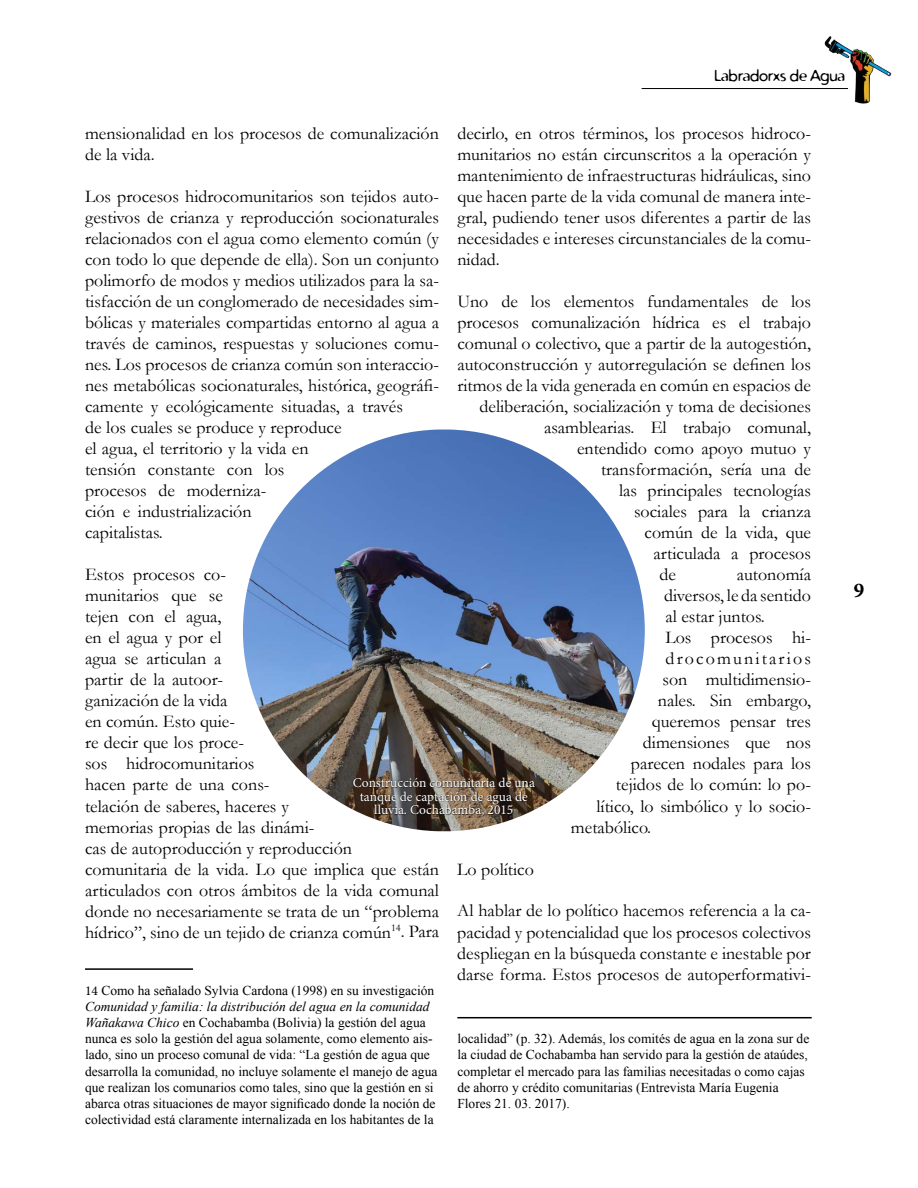
<style>
.page{position:relative;width:918px;height:1188px;background:#fff}
.page>*{position:absolute;margin:0;border:0;box-sizing:border-box;transform-origin:0 0}
.t1{font:700 21px "Minion Pro";color:#000}
.t2{font:18px/21px "Garamond";color:#000}
.t3{font:18px "Garamond";letter-spacing:.12em;color:#000}
.t4{font:15.9px "Distro";color:#000}
.t5{font:13.5px/16.2px "Times New Roman";color:#000}
.t6{font:13.5px/13.5px "Minion Pro";color:#fff;text-align:center}
.s1{font-family:"Minion Pro"}
.s2{font-style:italic}
</style>
<div class="page">
<img style="left:824px;top:36px;width:68px;height:68px">
<hr style="left:642px;top:88px;width:206px;height:1px;background:#000">
<hr style="left:85px;top:968px;width:108px;height:2px;background:#000">
<hr style="left:457px;top:1017px;width:355px;height:1px;background:#000">
<img style="left:243px;top:430px;width:402px;height:401px;border-radius:198px">
<img style="left:353px;top:777px;width:183px;height:40px">
<p class="t4" style="left:714px;top:65px;width:132px">Labradorxs de Agua</p>
<p class="t2" style="left:85px;top:123px;width:355px">mensionalidad en los procesos de comunalización de la vida.</p>
<p class="t2" style="left:85px;top:186px;width:356px">Los procesos hidrocomunitarios son tejidos auto&shy;gestivos de crianza y reproducción socionaturales relacionados con el agua como elemento común (y con todo lo que depende de ella). Son un conjunto polimorfo de modos y medios utilizados para la sa&shy;tisfacción de un conglomerado de necesidades sim&shy;bólicas y materiales compartidas entorno al agua a través de caminos, respuestas y soluciones comu&shy;nes. Los procesos de crianza común son interaccio&shy;nes metabólicas socionaturales, histórica, geográfi&shy;camente y ecológicamente situadas, a través<br>de los cuales se produce y reproduce<br>el agua, el territorio y la vida en<br>tensión constante con los<br>procesos de moderniza-<br>ción e industrialización<br>capitalistas.</p>
<p class="t2" style="left:85px;top:564px;width:356px">Estos procesos co-<br>munitarios que se<br>tejen con el agua,<br>en el agua y por el<br>agua se articulan a<br>partir de la autoor-<br>ganización de la vida<br>en común. Esto quie-<br>re decir que los proce-<br>sos hidrocomunitarios<br>hacen parte de una cons-<br>telación de saberes, haceres y<br>memorias propias de las dinámi-<br>cas de autoproducción y reproducción<br>comunitaria de la vida. Lo que implica que están articulados con otros ámbitos de la vida comunal donde no necesariamente se trata de un “problema hídrico”, sino de un tejido de crianza común<sup>14</sup>. Para</p>
<p class="t2" style="left:457px;top:123px;width:355px;text-align:justify">decirlo, en otros términos, los procesos hidroco&shy;munitarios no están circunscritos a la operación y mantenimiento de infraestructuras hidráulicas, sino que hacen parte de la vida comunal de manera inte&shy;gral, pudiendo tener usos diferentes a partir de las necesidades e intereses circunstanciales de la comu&shy;nidad.</p>
<p class="t2" style="left:457px;top:291px;width:355px">Uno de los elementos fundamentales de los</p>
<p class="t2" style="left:457px;top:312px;width:355px">procesos comunalización hídrica es el trabajo</p>
<p class="t2" style="left:457px;top:333px;width:355px">comunal o colectivo, que a partir de la autogestión,</p>
<p class="t2" style="left:457px;top:354px;width:355px">autoconstrucción y autorregulación se definen los</p>
<p class="t2" style="left:457px;top:375px;width:355px">ritmos de la vida generada en común en espacios de</p>
<p class="t2" style="left:480px;top:396px;width:333px">deliberación, socialización y toma de decisiones</p>
<p class="t2" style="left:544px;top:417px;width:268px">asamblearias. El trabajo comunal,</p>
<p class="t2" style="left:577px;top:438px;width:236px">entendido como apoyo mutuo y</p>
<p class="t2" style="left:601px;top:459px;width:212px">transformación, sería una de</p>
<p class="t2" style="left:619px;top:480px;width:194px">las principales tecnologías</p>
<p class="t2" style="left:634px;top:501px;width:178px">sociales para la crianza</p>
<p class="t2" style="left:645px;top:522px;width:168px">común de la vida, que</p>
<p class="t2" style="left:654px;top:543px;width:159px">articulada a procesos</p>
<p class="t2" style="left:660px;top:564px;width:18px">de</p>
<p class="t2" style="left:737px;top:564px;width:76px">autonomía</p>
<p class="t2" style="left:664px;top:585px;width:149px">diversos, le da sentido</p>
<p class="t2" style="left:666px;top:606px;width:101px">al estar juntos.</p>
<p class="t2" style="left:666px;top:627px;width:147px">Los procesos hi-</p>
<p class="t3" style="left:666px;top:647px;width:147px">drocomunitarios</p>
<p class="t2" style="left:662px;top:669px;width:150px">son multidimensio-</p>
<p class="t2" style="left:658px;top:690px;width:155px">nales. Sin embargo,</p>
<p class="t2" style="left:652px;top:711px;width:161px">queremos pensar tres</p>
<p class="t2" style="left:643px;top:732px;width:169px">dimensiones que nos</p>
<p class="t2" style="left:631px;top:753px;width:182px">parecen nodales para los</p>
<p class="t2" style="left:616px;top:774px;width:196px">tejidos de lo común: lo po-</p>
<p class="t2" style="left:596px;top:795px;width:216px">lítico, lo simbólico y lo socio-</p>
<p class="t2" style="left:571px;top:816px;width:82px">metabólico.</p>
<p class="t2" style="left:457px;top:858px;width:78px">Lo político</p>
<p class="t2" style="left:457px;top:900px;width:355px;text-align:justify">Al hablar de lo político hacemos referencia a la ca&shy;pacidad y potencialidad que los procesos colectivos despliegan en la búsqueda constante e inestable por darse forma. Estos procesos de autoperformativi-</p>
<p class="t6" style="left:353px;top:777px;width:184px">Construcción comunitaria de una tanque de captación de agua de lluvia. Cochabamba, 2015</p>
<p class="t5" style="left:85px;top:982px;width:354px"><span class="s1">14</span> Como ha señalado Sylvia Cardona (1998) en su investigación <span class="s2">Comunidad y familia: la distribución del agua en la comunidad Wañakawa Chico</span> en Cochabamba (Bolivia) la gestión del agua nunca es solo la gestión del agua solamente, como elemento ais&shy;lado, sino un proceso comunal de vida: “La gestión de agua que desarrolla la comunidad, no incluye solamente el manejo de agua que realizan los comunarios como tales, sino que la gestión en si abarca otras situaciones de mayor significado donde la noción de colectividad está claramente internalizada en los habitantes de la</p>
<p class="t5" style="left:457px;top:1030px;width:354px">localidad” (p. 32). Además, los comités de agua en la zona sur de la ciudad de Cochabamba han servido para la gestión de ataúdes, completar el mercado para las familias necesitadas o como cajas de ahorro y crédito comunitarias (Entrevista María Eugenia Flores 21. 03. 2017).</p>
<p class="t1" style="left:854px;top:575px;width:12px">9</p>
</div>
